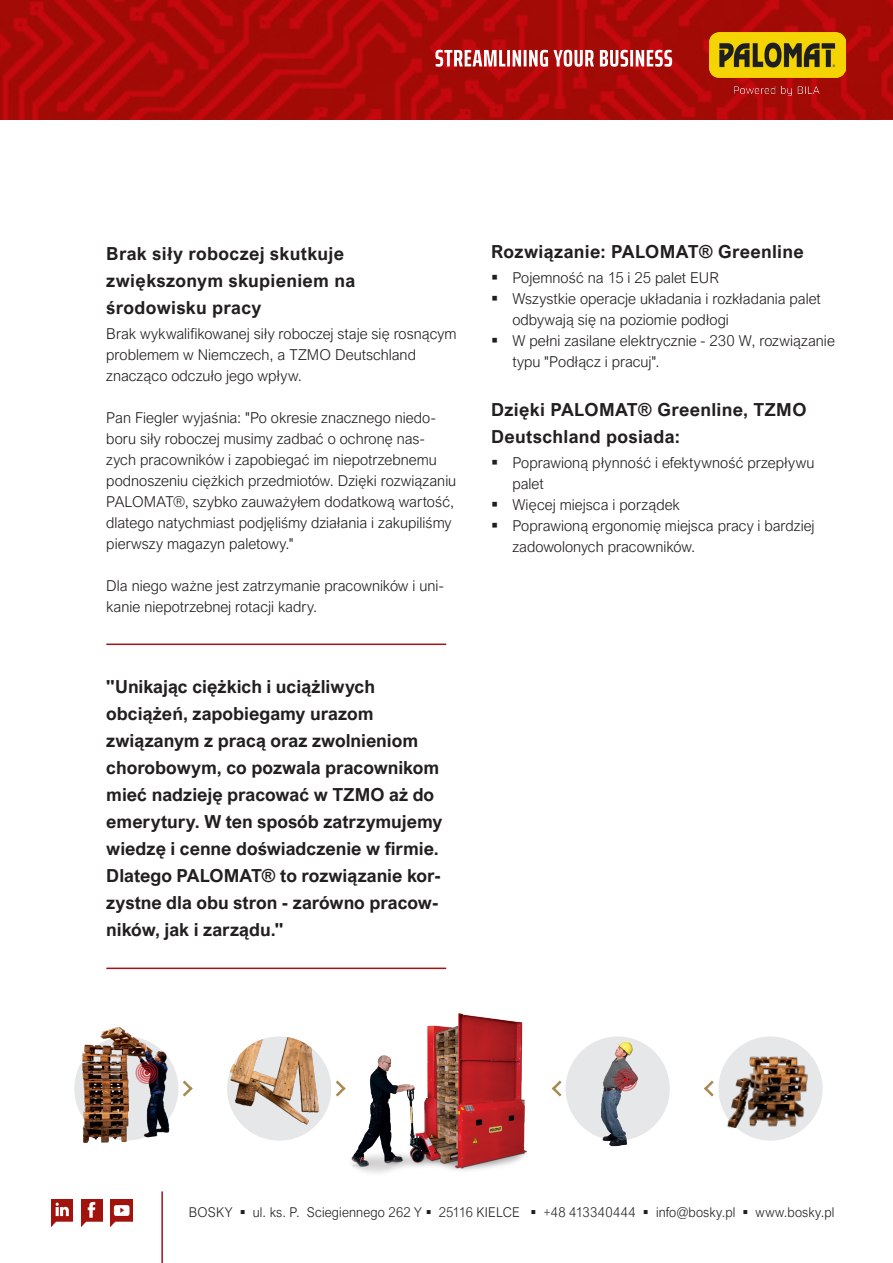
<style>
.page{position:relative;width:893px;height:1263px;background:#fff}
.page>*{position:absolute;margin:0;border:0;box-sizing:border-box;transform-origin:0 0}
.Brødtekst{font:700 18px/27px "Arial Nova";letter-spacing:-.005em;color:#231f20}
.Mellemrubrik{font:700 18px/27px "Arial Nova";letter-spacing:.015em;color:#231f20}
.Brødtekst-2{font:300 15px/21px "Arial Nova";color:#231f20}
.Brødtekst_indryk{font:300 15px/21px "Arial Nova";letter-spacing:.005em;color:#231f20}
.t1{font:300 13.5px "Arial Nova";letter-spacing:.015em;color:#231f20}
.s1{color:#fff}
</style>
<div class="page">
<img style="left:0;top:0;width:893px;height:119px">
<svg style="left:435px;top:50px;width:237px;height:17px"></svg>
<img style="left:710px;top:33px;width:135px;height:63px">
<hr style="left:161px;top:1191px;width:2px;height:72px;background:#a21217">
<img style="left:81px;top:1200px;width:21px;height:26px">
<img style="left:51px;top:1200px;width:22px;height:26px">
<img style="left:111px;top:1200px;width:21px;height:26px">
<hr style="left:106px;top:643px;width:340px;height:2px;background:#a21217">
<hr style="left:106px;top:967px;width:340px;height:2px;background:#a21217">
<img style="left:327px;top:1013px;width:234px;height:160px">
<div style="left:566px;top:1036px;width:104px;height:104px;background:#e6e7e9;border-radius:50%"></div>
<div style="left:227px;top:1036px;width:104px;height:104px;background:#e6e7e9;border-radius:50%"></div>
<img style="left:227px;top:1036px;width:94px;height:96px">
<div style="left:718px;top:1036px;width:105px;height:104px;background:#e6e7e9;border-radius:50%"></div>
<img style="left:74px;top:1026px;width:111px;height:117px">
<div style="left:142px;top:1068px;width:10px;height:9px;border:2px solid #c61c22;border-radius:50%"></div>
<div style="left:140px;top:1065px;width:14px;height:15px;border:2px solid #c61c22;border-radius:50%"></div>
<div style="left:138px;top:1063px;width:18px;height:19px;border:2px solid #c61c22;border-radius:50%"></div>
<div style="left:135px;top:1061px;width:23px;height:23px;border:2px solid #c61c22;border-radius:50%"></div>
<svg style="left:145px;top:1070px;width:4px;height:5px"></svg>
<img style="left:580px;top:1036px;width:76px;height:111px">
<div style="left:621px;top:1075px;width:10px;height:10px;border:2px solid #c61c22;border-radius:50%"></div>
<div style="left:619px;top:1073px;width:14px;height:14px;border:2px solid #c61c22;border-radius:50%"></div>
<div style="left:617px;top:1070px;width:18px;height:19px;border:2px solid #c61c22;border-radius:50%"></div>
<div style="left:614px;top:1068px;width:23px;height:23px;border:2px solid #c61c22;border-radius:50%"></div>
<svg style="left:624px;top:1077px;width:4px;height:5px"></svg>
<img style="left:718px;top:1041px;width:103px;height:91px">
<svg style="left:183px;top:1080px;width:10px;height:16px"></svg>
<svg style="left:552px;top:1080px;width:10px;height:16px"></svg>
<svg style="left:704px;top:1080px;width:10px;height:16px"></svg>
<svg style="left:336px;top:1080px;width:10px;height:16px"></svg>
<p class="Mellemrubrik" style="left:106px;top:240px;width:250px">Brak siły roboczej skutkuje zwiększonym skupieniem na środowisku pracy</p>
<p class="Brødtekst-2" style="left:106px;top:323px;width:352px">Brak wykwalifikowanej siły roboczej staje się rosnącym problemem w Niemczech, a TZMO Deutschland znacząco odczuło jego wpływ.</p>
<p class="Brødtekst-2" style="left:106px;top:407px;width:352px">Pan Fiegler wyjaśnia: "Po okresie znacznego niedo&shy;boru siły roboczej musimy zadbać o ochronę nas&shy;zych pracowników i zapobiegać im niepotrzebnemu podnoszeniu ciężkich przedmiotów. Dzięki rozwiązaniu PALOMAT®, szybko zauważyłem dodatkową wartość, dlatego natychmiast podjęliśmy działania i zakupiliśmy pierwszy magazyn paletowy."</p>
<p class="Brødtekst-2" style="left:106px;top:575px;width:339px">Dla niego ważne jest zatrzymanie pracowników i uni&shy;kanie niepotrzebnej rotacji kadry.</p>
<p class="Brødtekst" style="left:106px;top:673px;width:338px">"Unikając ciężkich i uciążliwych obciążeń, zapobiegamy urazom związanym z pracą oraz zwolnieniom chorobowym, co pozwala pracownikom mieć nadzieję pracować w TZMO aż do emerytury. W ten sposób zatrzymujemy wiedzę i cenne doświadczenie w firmie.<br>Dlatego PALOMAT® to rozwiązanie kor&shy;zystne dla obu stron - zarówno pracow&shy;ników, jak i zarządu."</p>
<p class="Mellemrubrik" style="left:491px;top:238px;width:314px">Rozwiązanie: PALOMAT® Greenline</p>
<p class="Brødtekst_indryk" style="left:491px;top:268px;width:229px"><span class="s1">▪</span> Pojemność na 15 i 25 palet EUR</p>
<p class="Brødtekst_indryk" style="left:512px;top:289px;width:310px;text-indent:-21px"><span class="s1">▪</span> Wszystkie operacje układania i rozkładania palet odbywają się na poziomie podłogi</p>
<p class="Brødtekst_indryk" style="left:512px;top:331px;width:324px;text-indent:-21px"><span class="s1">▪</span> W pełni zasilane elektrycznie - 230 W, rozwiązanie typu "Podłącz i pracuj".</p>
<p class="Mellemrubrik" style="left:491px;top:395px;width:317px">Dzięki PALOMAT® Greenline, TZMO<br>Deutschland posiada:</p>
<p class="Brødtekst_indryk" style="left:512px;top:452px;width:303px;text-indent:-21px"><span class="s1">▪</span> Poprawioną płynność i efektywność przepływu palet</p>
<p class="Brødtekst_indryk" style="left:491px;top:494px;width:190px"><span class="s1">▪</span> Więcej miejsca i porządek</p>
<p class="Brødtekst_indryk" style="left:512px;top:515px;width:304px;text-indent:-21px"><span class="s1">▪</span> Poprawioną ergonomię miejsca pracy i bardziej zadowolonych pracowników.</p>
<p class="t1" style="left:189px;top:1204px;width:647px">BOSKY ▪ ul. ks. P. Sciegiennego 262 Y ▪ 25116 KIELCE ▪ +48 413340444 ▪ info@bosky.pl ▪ www.bosky.pl</p>
</div>
